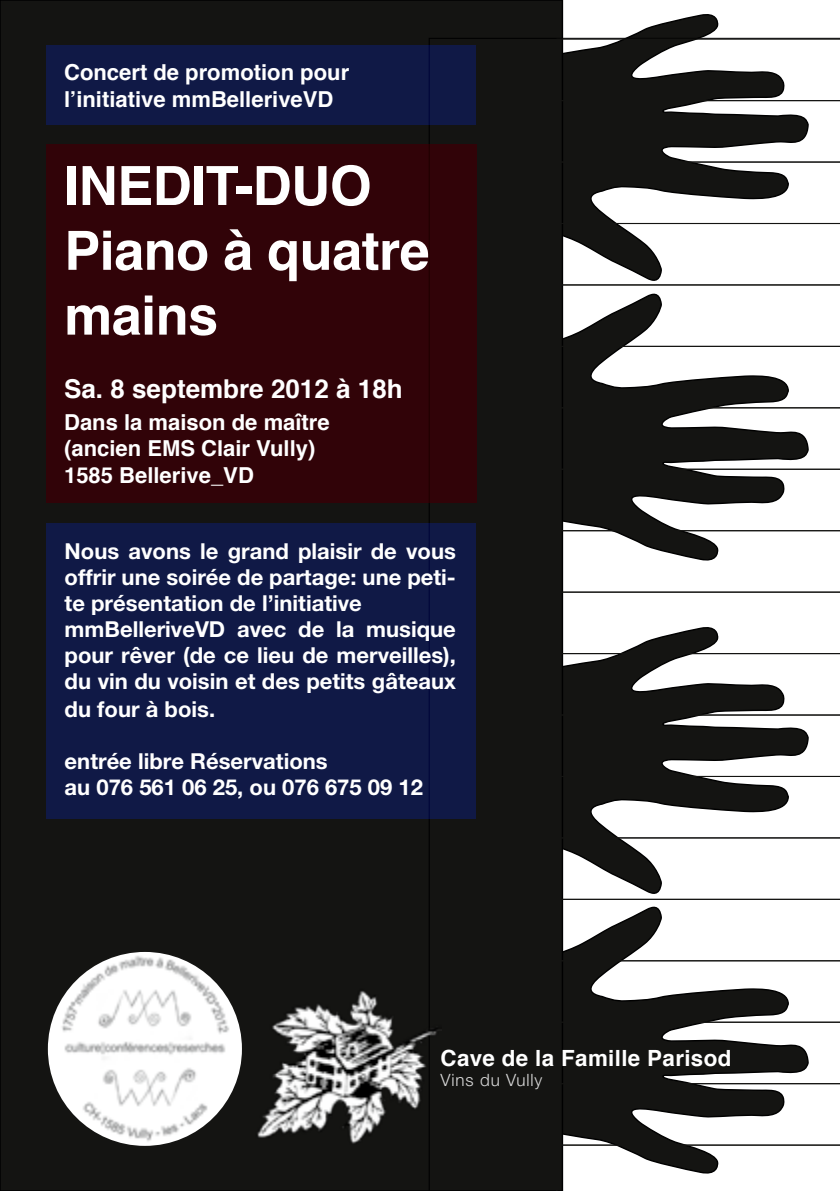
<style>
.page{position:relative;width:840px;height:1191px;background:#fff}
.page>*{position:absolute;margin:0;border:0;box-sizing:border-box;transform-origin:0 0}
.t1{font:700 54px/64.8px "Helvetica";letter-spacing:-.01em;color:#fff}
.t2{font:700 26px "Helvetica";color:#fff}
.t3{font:700 22.4px "Helvetica";letter-spacing:.015em;color:#fff}
.t4{font:700 22px/26px "Helvetica Neue LT Pro";color:#fff}
.t5{font:700 22px/26.2px "Helvetica";color:#fff}
.t6{font:300 17px "Helvetica Neue LT Pro";letter-spacing:.05em;color:#dadada}
</style>
<div class="page">
<svg style="left:563px;top:12px;width:246px;height:26px"></svg>
<div style="left:0;top:0;width:562px;height:1191px;background:#141412"></div>
<svg style="left:558px;top:39px;width:281px;height:1152px"></svg>
<img style="left:48px;top:952px;width:194px;height:193px;border-radius:97px">
<div style="left:46px;top:45px;width:429px;height:80px;background:#101946"></div>
<div style="left:46px;top:523px;width:429px;height:295px;background:#101946"></div>
<div style="left:46px;top:145px;width:430px;height:358px;background:#310308"></div>
<img style="left:257px;top:985px;width:181px;height:159px">
<p class="t5" style="left:64px;top:60px;width:286px">Concert de promotion pour l’initiative mmBelleriveVD</p>
<h1 class="t1" style="left:64px;top:154px;width:367px">INEDIT-DUO<br>Piano à quatre mains</h1>
<p class="t2" style="left:64px;top:368px;width:340px">Sa. 8 septembre 2012 à 18h</p>
<p class="t5" style="left:64px;top:409px;width:267px">Dans la maison de maître (ancien EMS Clair Vully)<br>1585 Bellerive_VD</p>
<p class="t4" style="left:65px;top:537px;width:392px">Nous avons le grand plaisir de vous offrir une soirée de partage: une peti&shy;te présentation de l’initiative mmBelleriveVD avec de la musique pour rêver (de ce lieu de merveilles), du vin du voisin et des petits gâteaux</p>
<p class="t4" style="left:65px;top:695px;width:152px">du four à bois.</p>
<p class="t4" style="left:65px;top:747px;width:359px">entrée libre Réservations<br>au 076 561 06 25, ou 076 675 09 12</p>
<p class="t3" style="left:440px;top:1040px;width:292px">Cave de la Famille Parisod</p>
<p class="t6" style="left:440px;top:1069px;width:103px">Vins du Vully</p>
</div>
